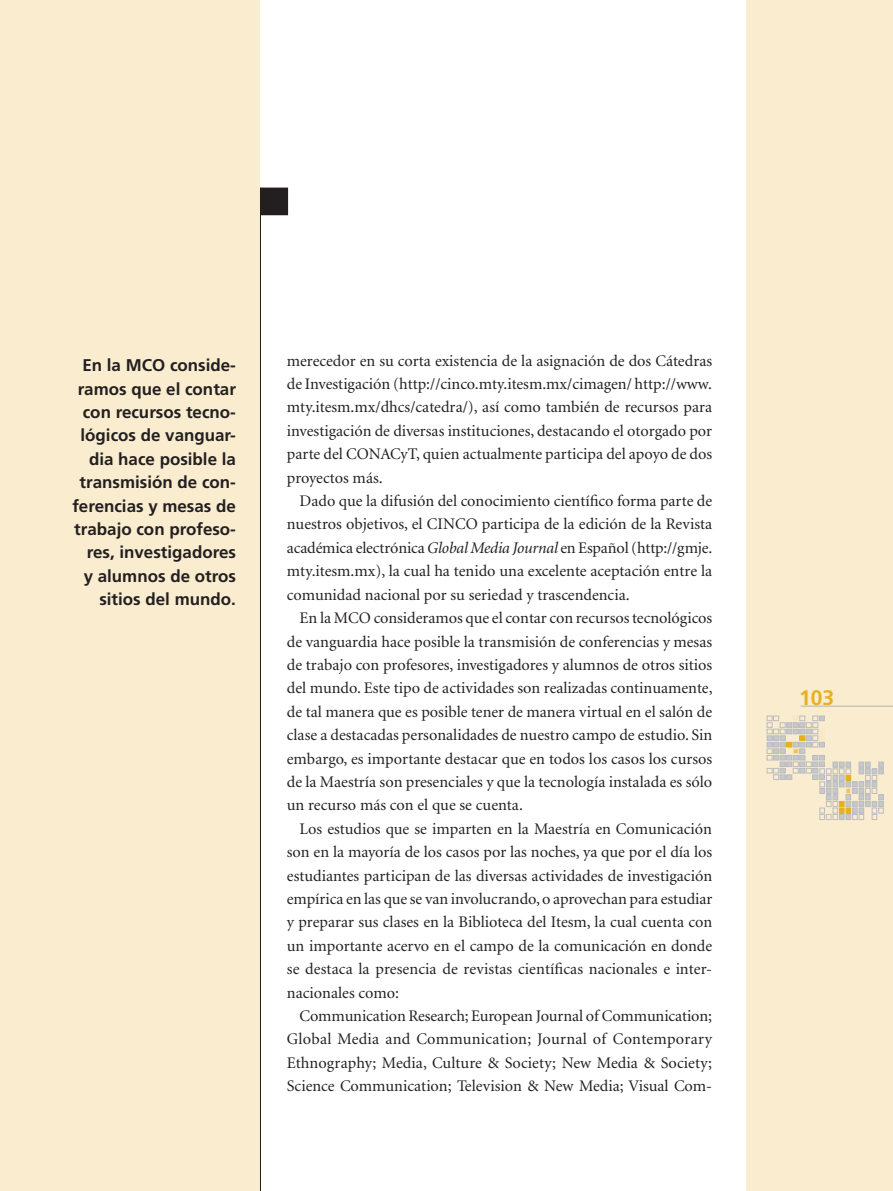
<style>
.page{position:relative;width:893px;height:1191px;background:#fff}
.page>*{position:absolute;margin:0;border:0;box-sizing:border-box;transform-origin:0 0}
.t1{font:700 21px "Frutiger";color:#e6b120}
.t2{font:700 16.95px/23.4px "Frutiger";color:#231f20;text-align:right}
.t3{font:16.2px "Minion";color:#231f20}
.s1{font-style:italic}
</style>
<div class="page">
<div style="left:746px;top:0;width:147px;height:1191px;background:#f9eccf"></div>
<div style="left:0;top:0;width:260px;height:1191px;background:#f9eccf"></div>
<hr style="left:260px;top:187px;width:1px;height:1004px;background:#231f20">
<div style="left:261px;top:188px;width:26px;height:26px;background:#231f20"></div>
<div style="left:260px;top:187px;width:28px;height:28px;border:2px solid #231f20"></div>
<hr style="left:800px;top:706px;width:93px;height:1px;background:#b2b3b7">
<svg style="left:767px;top:716px;width:117px;height:103px;background:#e6dcc7"></svg>
<p class="t2" style="left:72px;top:353px;width:165px">En la MCO conside&shy;ramos que el contar con recursos tecno&shy;lógicos de vanguar&shy;dia hace posible la transmisión de con&shy;ferencias y mesas de trabajo con profeso&shy;res, investigadores<br>y alumnos de otros sitios del mundo.</p>
<p class="t3" style="left:287px;top:352px;width:427px">merecedor en su corta existencia de la asignación de dos Cátedras</p>
<p class="t3" style="left:287px;top:376px;width:427px">de Investigación (http://cinco.mty.itesm.mx/cimagen/ http://www.</p>
<p class="t3" style="left:287px;top:399px;width:427px">mty.itesm.mx/dhcs/catedra/), así como también de recursos para</p>
<p class="t3" style="left:287px;top:423px;width:427px">investigación de diversas instituciones, destacando el otorgado por</p>
<p class="t3" style="left:287px;top:446px;width:427px">parte del CONACyT, quien actualmente participa del apoyo de dos</p>
<p class="t3" style="left:287px;top:469px;width:97px">proyectos más.</p>
<p class="t3" style="left:300px;top:493px;width:414px">Dado que la difusión del conocimiento científico forma parte de</p>
<p class="t3" style="left:287px;top:516px;width:427px">nuestros objetivos, el CINCO participa de la edición de la Revista</p>
<p class="t3" style="left:287px;top:540px;width:427px">académica electrónica <span class="s1">Global Media Journal</span> en Español (http://gmje.</p>
<p class="t3" style="left:287px;top:563px;width:427px">mty.itesm.mx), la cual ha tenido una excelente aceptación entre la</p>
<p class="t3" style="left:287px;top:586px;width:344px">comunidad nacional por su seriedad y trascendencia.</p>
<p class="t3" style="left:300px;top:610px;width:414px">En la MCO consideramos que el contar con recursos tecnológicos</p>
<p class="t3" style="left:287px;top:633px;width:427px">de vanguardia hace posible la transmisión de conferencias y mesas</p>
<p class="t3" style="left:287px;top:657px;width:427px">de trabajo con profesores, investigadores y alumnos de otros sitios</p>
<p class="t3" style="left:287px;top:680px;width:427px">del mundo. Este tipo de actividades son realizadas continuamente,</p>
<p class="t3" style="left:287px;top:703px;width:427px">de tal manera que es posible tener de manera virtual en el salón de</p>
<p class="t3" style="left:287px;top:727px;width:427px">clase a destacadas personalidades de nuestro campo de estudio. Sin</p>
<p class="t3" style="left:287px;top:750px;width:427px">embargo, es importante destacar que en todos los casos los cursos</p>
<p class="t3" style="left:287px;top:774px;width:427px">de la Maestría son presenciales y que la tecnología instalada es sólo</p>
<p class="t3" style="left:287px;top:797px;width:238px">un recurso más con el que se cuenta.</p>
<p class="t3" style="left:300px;top:820px;width:414px">Los estudios que se imparten en la Maestría en Comunicación</p>
<p class="t3" style="left:287px;top:844px;width:427px">son en la mayoría de los casos por las noches, ya que por el día los</p>
<p class="t3" style="left:287px;top:867px;width:427px">estudiantes participan de las diversas actividades de investigación</p>
<p class="t3" style="left:287px;top:891px;width:427px">empírica en las que se van involucrando, o aprovechan para estudiar</p>
<p class="t3" style="left:287px;top:914px;width:427px">y preparar sus clases en la Biblioteca del Itesm, la cual cuenta con</p>
<p class="t3" style="left:287px;top:937px;width:427px">un importante acervo en el campo de la comunicación en donde</p>
<p class="t3" style="left:287px;top:961px;width:427px">se destaca la presencia de revistas científicas nacionales e in-ter-</p>
<p class="t3" style="left:287px;top:984px;width:114px">nacionales como:</p>
<p class="t3" style="left:300px;top:1008px;width:414px">Communication Research; European Journal of Communication;</p>
<p class="t3" style="left:287px;top:1031px;width:427px">Global Media and Communication; Journal of Contemporary</p>
<p class="t3" style="left:287px;top:1054px;width:427px">Ethnography; Media, Culture &amp; Society; New Media &amp; Society;</p>
<p class="t3" style="left:287px;top:1078px;width:427px">Science Communication; Television &amp; New Media; Visual Com-</p>
<p class="t1" style="left:799px;top:686px;width:37px">103</p>
</div>
